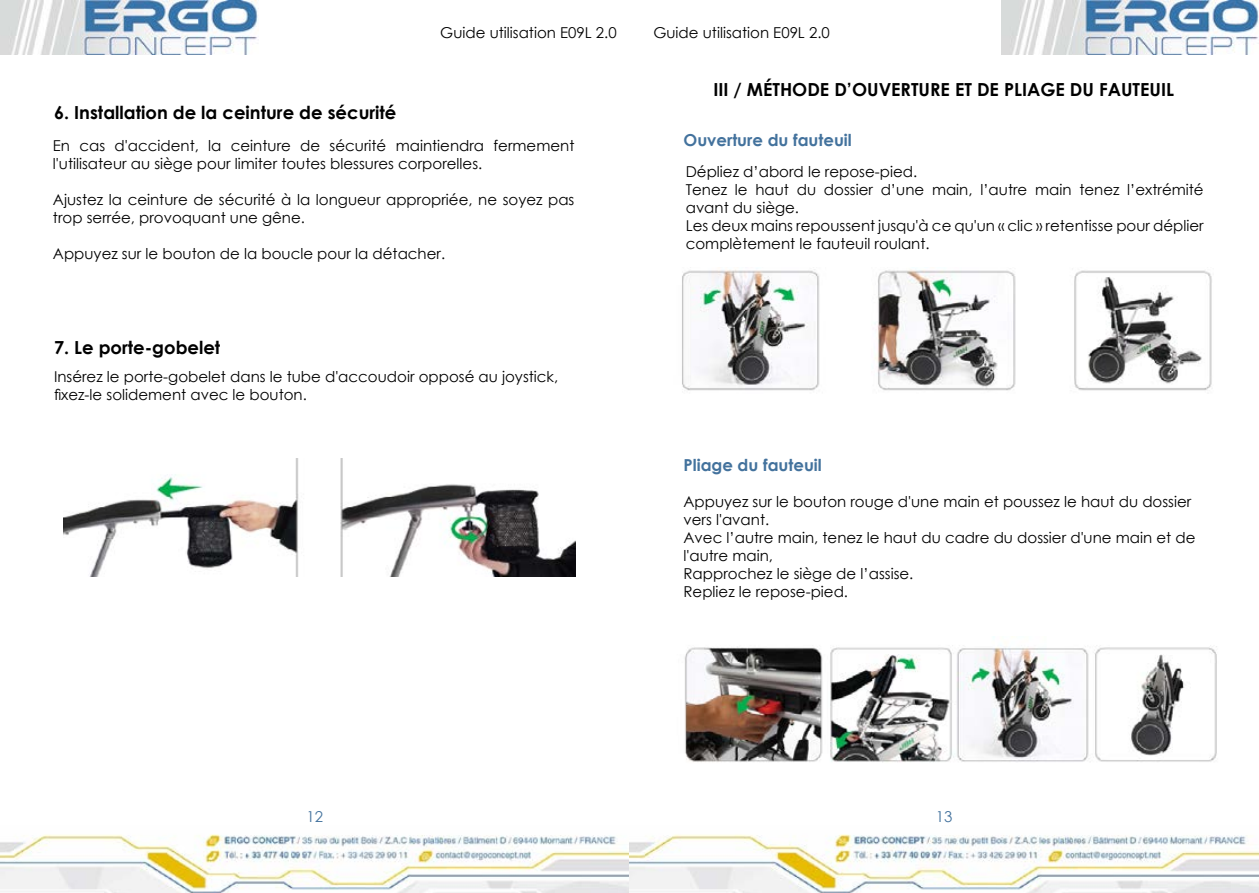
<style>
.page{position:relative;width:1259px;height:893px;background:#fff}
.page>*{position:absolute;margin:0;border:0;box-sizing:border-box;transform-origin:0 0}
.t1{font:700 18px "Century Gothic";color:#000}
.t2{font:700 16.5px "Century Gothic";color:#43729d}
.t3{font:15px/18px "Century Gothic";color:#000}
.t4{font:15px "Century Gothic";color:#43729d}
</style>
<div class="page">
<img style="left:0;top:0;width:258px;height:54px">
<img style="left:1001px;top:0;width:258px;height:54px">
<img style="left:0;top:834px;width:1259px;height:59px">
<img style="left:682px;top:269px;width:530px;height:122px">
<img style="left:64px;top:458px;width:511px;height:119px">
<img style="left:684px;top:637px;width:533px;height:125px">
<p class="t3" style="left:440px;top:24px;width:178px">Guide utilisation E09L 2.0</p>
<p class="t3" style="left:653px;top:24px;width:178px">Guide utilisation E09L 2.0</p>
<p class="t1" style="left:54px;top:99px;width:344px">6. Installation de la ceinture de sécurité</p>
<p class="t3" style="left:53px;top:137px;width:523px">En cas d'accident, la ceinture de sécurité maintiendra fermement l'utilisateur au siège pour limiter toutes blessures corporelles.</p>
<p class="t3" style="left:53px;top:191px;width:523px">Ajustez la ceinture de sécurité à la longueur appropriée, ne soyez pas trop serrée, provoquant une gêne.</p>
<p class="t3" style="left:53px;top:245px;width:394px">Appuyez sur le bouton de la boucle pour la détacher.</p>
<p class="t1" style="left:54px;top:333px;width:168px">7. Le porte-gobelet</p>
<p class="t3" style="left:54px;top:367px;width:506px">Insérez le porte-gobelet dans le tube d'accoudoir opposé au joystick, fixez-le solidement avec le bouton.</p>
<p class="t1" style="left:713px;top:75px;width:462px">III / MÉTHODE D’OUVERTURE ET DE PLIAGE DU FAUTEUIL</p>
<p class="t2" style="left:683px;top:127px;width:170px">Ouverture du fauteuil</p>
<p class="t3" style="left:686px;top:162px;width:519px">Dépliez d’abord le repose-pied.<br>Tenez le haut du dossier d’une main, l’autre main tenez l’extrémité avant du siège.<br>Les deux mains repoussent jusqu'à ce qu'un « clic » retentisse pour déplier complètement le fauteuil roulant.</p>
<p class="t2" style="left:683px;top:452px;width:140px">Pliage du fauteuil</p>
<p class="t3" style="left:683px;top:493px;width:513px">Appuyez sur le bouton rouge d'une main et poussez le haut du dossier vers l'avant.<br>Avec l’autre main, tenez le haut du cadre du dossier d'une main et de l'autre main,<br>Rapprochez le siège de l’assise.<br>Repliez le repose-pied.</p>
<p class="t4" style="left:306px;top:806px;width:18px">12</p>
<p class="t4" style="left:936px;top:806px;width:18px">13</p>
</div>
